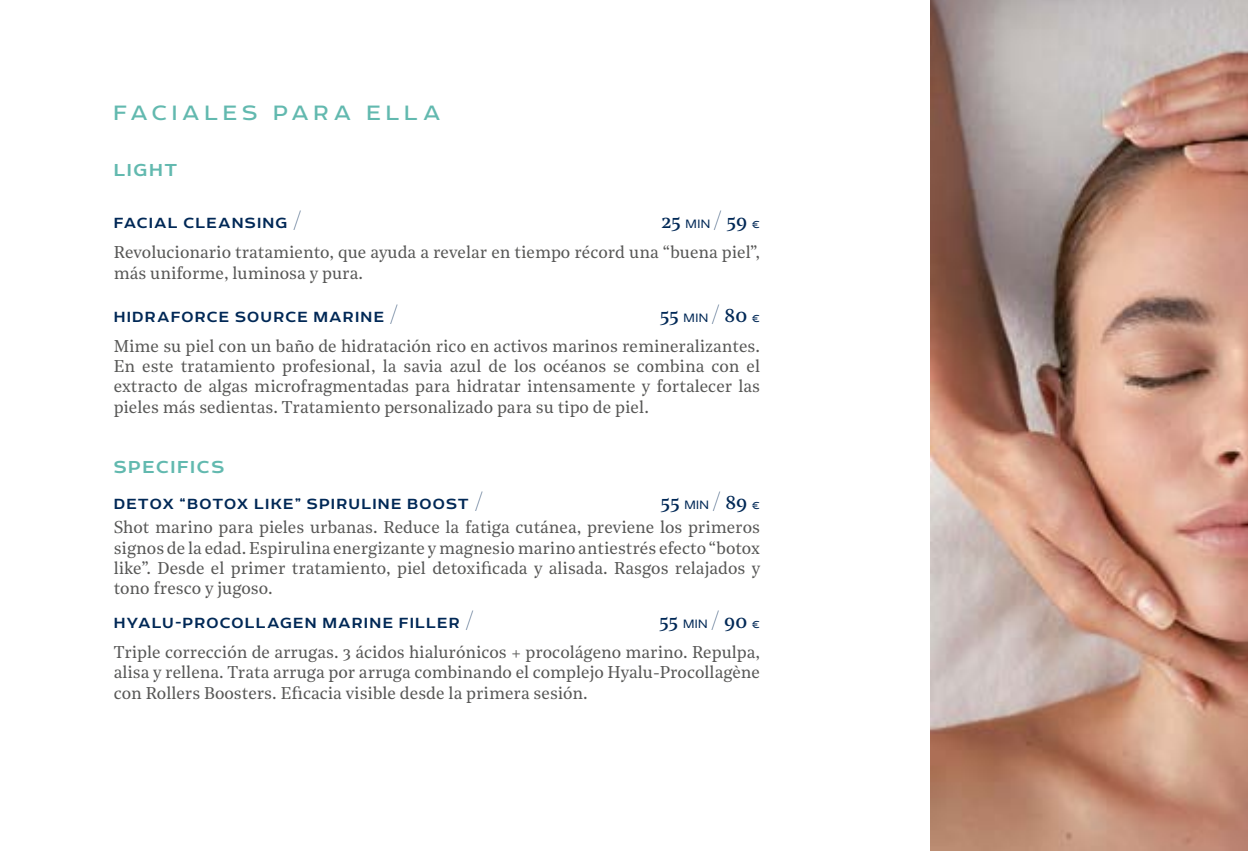
<style>
.page{position:relative;width:1248px;height:851px;background:#fff}
.page>*{position:absolute;margin:0;border:0;box-sizing:border-box;transform-origin:0 0}
.t1{font:24px "Echoes Sans";letter-spacing:.195em;color:#62b9af}
.t2{font:20px "Noe Text";letter-spacing:-.015em;color:#002856}
.t3{font:500 20px "Echoes Sans";letter-spacing:.08em;color:#62b9af}
.t4{font:17px/20.4px "Noe Text";color:#575756;text-align:justify}
.t5{font:500 17px "Echoes Sans";letter-spacing:.065em;color:#002856}
.s1{font-family:"Noe Display";font-weight:400;font-size:22px}
.s2{font-family:"Echoes Sans";font-weight:300;font-size:14px}
.s3{font-family:"Noe Display";font-size:22px}
</style>
<div class="page">
<img style="left:930px;top:0;width:317px;height:850px">
<h1 class="t1" style="left:113px;top:99px;width:328px">FACIALES PARA ELLA</h1>
<p class="t3" style="left:114px;top:159px;width:65px">LIGHT</p>
<p class="t5" style="left:114px;top:213px;width:189px">FACIAL CLEANSING <span class="s1">/</span></p>
<p class="t2" style="left:661px;top:206px;width:101px">25 <span class="s2">MIN</span> <span class="s3">/</span> 59 <span class="s2">€</span></p>
<p class="t4" style="left:114px;top:241px;width:647px">Revolucionario tratamiento, que ayuda a revelar en tiempo récord una “buena piel”, más uniforme, luminosa y pura.</p>
<p class="t5" style="left:114px;top:307px;width:286px">HIDRAFORCE SOURCE MARINE <span class="s1">/</span></p>
<p class="t2" style="left:659px;top:300px;width:102px">55 <span class="s2">MIN</span> <span class="s3">/</span> 80 <span class="s2">€</span></p>
<p class="t4" style="left:114px;top:334px;width:648px">Mime su piel con un baño de hidratación rico en activos marinos remineralizantes.<br>En este tratamiento profesional, la savia azul de los océanos se combina con el extracto de algas microfragmentadas para hidratar intensamente y fortalecer las pieles más sedientas. Tratamiento personalizado para su tipo de piel.</p>
<p class="t3" style="left:114px;top:455px;width:112px">SPECIFICS</p>
<p class="t5" style="left:114px;top:494px;width:371px">DETOX “BOTOX LIKE” SPIRULINE BOOST <span class="s1">/</span></p>
<p class="t2" style="left:660px;top:487px;width:101px">55 <span class="s2">MIN</span> <span class="s3">/</span> 89 <span class="s2">€</span></p>
<p class="t4" style="left:114px;top:516px;width:648px">Shot marino para pieles urbanas. Reduce la fatiga cutánea, previene los primeros signos de la edad. Espirulina energizante y magnesio marino antiestrés efecto “botox like”. Desde el primer tratamiento, piel detoxificada y alisada. Rasgos relajados y tono fresco y jugoso.</p>
<p class="t5" style="left:114px;top:613px;width:361px">HYALU-PROCOLLAGEN MARINE FILLER <span class="s1">/</span></p>
<p class="t2" style="left:659px;top:606px;width:102px">55 <span class="s2">MIN</span> <span class="s3">/</span> 90 <span class="s2">€</span></p>
<p class="t4" style="left:114px;top:640px;width:648px">Triple corrección de arrugas. 3 ácidos hialurónicos + procolágeno marino. Repulpa, alisa y rellena. Trata arruga por arruga combinando el complejo Hyalu-Procollagène con Rollers Boosters. Eficacia visible desde la primera sesión.</p>
</div>
